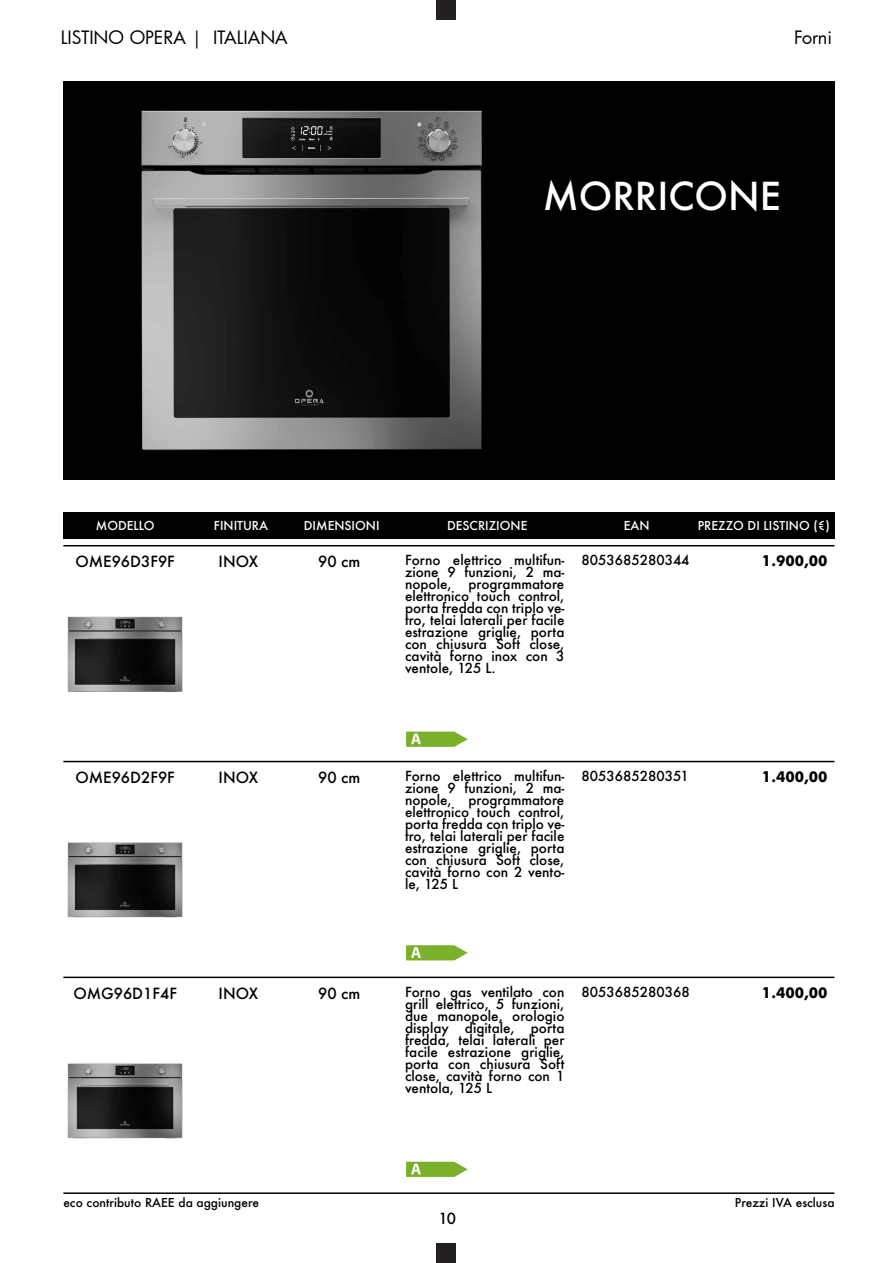
<style>
.page{position:relative;width:893px;height:1263px;background:#fff}
.page>*{position:absolute;margin:0;border:0;box-sizing:border-box;transform-origin:0 0}
.t1{font:500 37.5px "Futura";color:#fff}
.t2{font:18px "Futura";color:#000}
.t3{font:500 15px "Futura";color:#000}
.t4{font:700 15px "Futura";color:#000}
.t5{font:500 13.5px/12px "Futura";color:#000;text-align:justify}
.t6{font:500 12px "Futura";color:#fff}
.t7{font:500 12px "Futura";color:#000}
</style>
<div class="page">
<hr style="left:63px;top:761px;width:771px;height:1px;background:#000">
<hr style="left:63px;top:976px;width:771px;height:2px;background:#000">
<hr style="left:63px;top:1192px;width:771px;height:2px;background:#000">
<div style="left:437px;top:1244px;width:19px;height:19px;background:#241f21"></div>
<div style="left:437px;top:0;width:19px;height:19px;background:#241f21"></div>
<hr style="left:63px;top:545px;width:771px;height:1px;background:#000">
<div style="left:63px;top:81px;width:771px;height:398px;background:#000"></div>
<div style="left:63px;top:512px;width:772px;height:27px;background:#000"></div>
<img style="left:141px;top:110px;width:341px;height:340px">
<svg style="left:406px;top:732px;width:62px;height:15px"></svg>
<svg style="left:406px;top:945px;width:62px;height:15px"></svg>
<svg style="left:406px;top:1162px;width:62px;height:15px"></svg>
<img style="left:67px;top:616px;width:116px;height:76px">
<img style="left:67px;top:842px;width:116px;height:76px">
<img style="left:67px;top:1063px;width:116px;height:76px">
<h2 class="t2" style="left:61px;top:25px;width:228px">LISTINO OPERA | ITALIANA</h2>
<h2 class="t2" style="left:794px;top:25px;width:39px">Forni</h2>
<h1 class="t1" style="left:543px;top:170px;width:240px">MORRICONE</h1>
<p class="t6" style="left:96px;top:518px;width:60px">MODELLO</p>
<p class="t6" style="left:214px;top:518px;width:56px">FINITURA</p>
<p class="t6" style="left:304px;top:518px;width:77px">DIMENSIONI</p>
<p class="t6" style="left:447px;top:518px;width:82px">DESCRIZIONE</p>
<p class="t6" style="left:624px;top:518px;width:27px">EAN</p>
<p class="t6" style="left:698px;top:518px;width:134px">PREZZO DI LISTINO (€)</p>
<p class="t3" style="left:75px;top:551px;width:101px">OME96D3F9F</p>
<p class="t3" style="left:219px;top:551px;width:41px">INOX</p>
<p class="t3" style="left:318px;top:551px;width:44px">90 cm</p>
<p class="t5" style="left:405px;top:554px;width:161px">Forno elettrico multifun&shy;zione 9 funzioni, 2 ma&shy;nopole, programmatore elettronico touch control, porta fredda con triplo ve&shy;tro, telai laterali per facile estrazione griglie, porta con chiusura Soft close, cavità forno inox con 3 ventole, 125 L.</p>
<p class="t5" style="left:582px;top:554px;width:110px">8053685280344</p>
<p class="t4" style="left:762px;top:549px;width:67px">1.900,00</p>
<p class="t3" style="left:75px;top:767px;width:101px">OME96D2F9F</p>
<p class="t3" style="left:219px;top:767px;width:41px">INOX</p>
<p class="t3" style="left:318px;top:767px;width:44px">90 cm</p>
<p class="t5" style="left:405px;top:770px;width:161px">Forno elettrico multifun&shy;zione 9 funzioni, 2 ma&shy;nopole, programmatore elettronico touch control, porta fredda con triplo ve&shy;tro, telai laterali per facile estrazione griglie, porta con chiusura Soft close, cavità forno con 2 vento&shy;le, 125 L</p>
<p class="t5" style="left:582px;top:770px;width:109px">8053685280351</p>
<p class="t4" style="left:762px;top:765px;width:67px">1.400,00</p>
<p class="t3" style="left:73px;top:983px;width:105px">OMG96D1F4F</p>
<p class="t3" style="left:219px;top:983px;width:41px">INOX</p>
<p class="t3" style="left:318px;top:983px;width:44px">90 cm</p>
<p class="t5" style="left:405px;top:986px;width:161px">Forno gas ventilato con grill elettrico, 5 funzioni, due manopole, orologio display digitale, porta fredda, telai laterali per facile estrazione griglie, porta con chiusura Soft close, cavità forno con 1 ventola, 125 L</p>
<p class="t5" style="left:582px;top:986px;width:110px">8053685280368</p>
<p class="t4" style="left:762px;top:981px;width:67px">1.400,00</p>
<p class="t7" style="left:63px;top:1195px;width:197px">eco contributo RAEE da aggiungere</p>
<p class="t7" style="left:735px;top:1195px;width:101px">Prezzi IVA esclusa</p>
<p class="t3" style="left:438px;top:1208px;width:19px">10</p>
</div>
